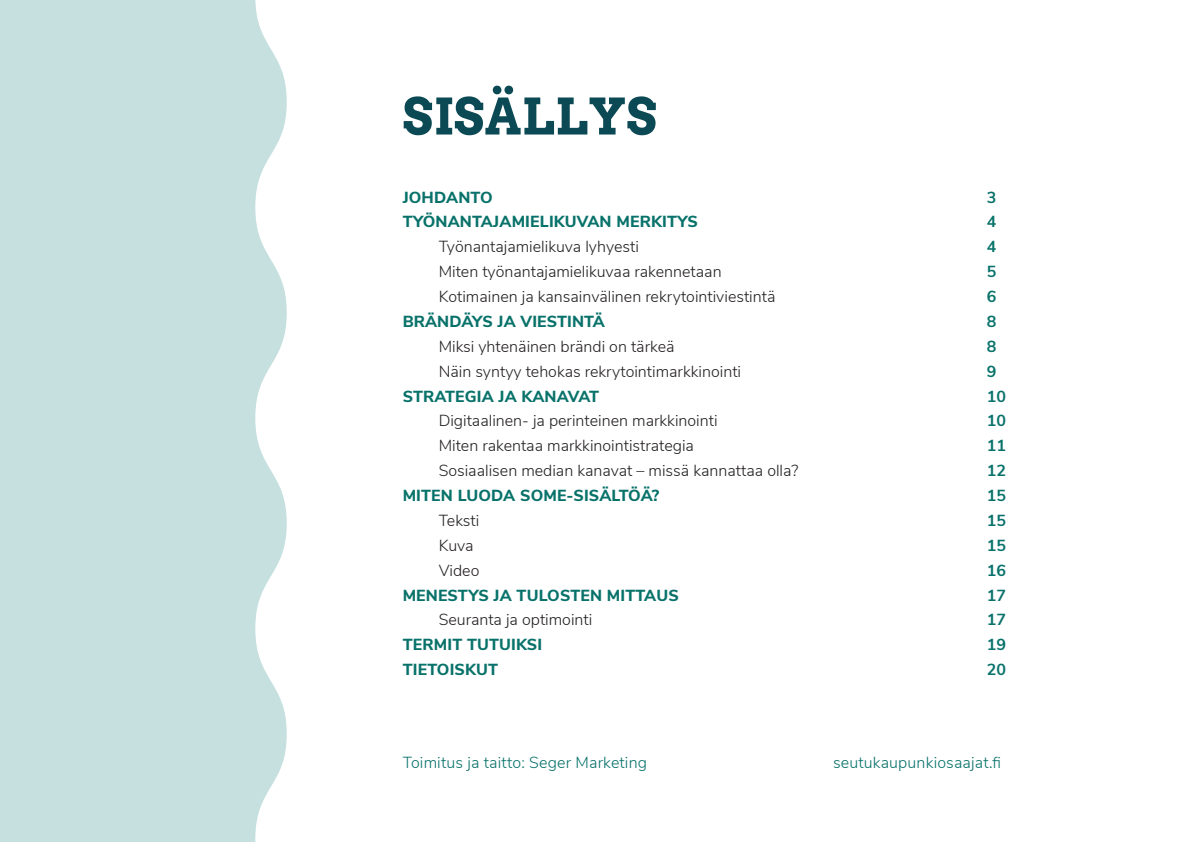
<style>
.page{position:relative;width:1191px;height:842px;background:#fff}
.page>*{position:absolute;margin:0;border:0;box-sizing:border-box;transform-origin:0 0}
.t1{font:700 50px "Arvo";letter-spacing:.01em;color:#0b4954}
.t2{font:300 16px "Nunito Sans";color:#231f20}
.t3{font:800 16px "Nunito Sans";letter-spacing:.01em;color:#08726a}
.Body{font:300 16px "Nunito Sans";letter-spacing:.01em;color:#08726a}
.t4{font:700 16px "Nunito Sans";letter-spacing:.01em;color:#08726a}
</style>
<div class="page">
<div style="left:0;top:0;width:287px;height:842px;background:#c5e0df"></div>
<p class="t1" style="left:403px;top:85px;width:256px">SISÄLLYS</p>
<p class="t3" style="left:403px;top:185px;width:91px">JOHDANTO</p>
<p class="t3" style="left:403px;top:210px;width:297px">TYÖNANTAJAMIELIKUVAN MERKITYS</p>
<p class="t2" style="left:439px;top:235px;width:202px">Työnantajamielikuva lyhyesti</p>
<p class="t2" style="left:439px;top:260px;width:284px">Miten työnantajamielikuvaa rakennetaan</p>
<p class="t2" style="left:439px;top:285px;width:338px">Kotimainen ja kansainvälinen rekrytointiviestintä</p>
<p class="t3" style="left:403px;top:310px;width:204px">BRÄNDÄYS JA VIESTINTÄ</p>
<p class="t2" style="left:439px;top:335px;width:237px">Miksi yhtenäinen brändi on tärkeä</p>
<p class="t2" style="left:439px;top:359px;width:304px">Näin syntyy tehokas rekrytointimarkkinointi</p>
<p class="t3" style="left:403px;top:384px;width:198px">STRATEGIA JA KANAVAT</p>
<p class="t2" style="left:439px;top:409px;width:280px">Digitaalinen- ja perinteinen markkinointi</p>
<p class="t2" style="left:439px;top:434px;width:257px">Miten rakentaa markkinointistrategia</p>
<p class="t2" style="left:439px;top:459px;width:361px">Sosiaalisen median kanavat – missä kannattaa olla?</p>
<p class="t3" style="left:403px;top:484px;width:258px">MITEN LUODA SOME-SISÄLTÖÄ?</p>
<p class="t2" style="left:439px;top:509px;width:42px">Teksti</p>
<p class="t2" style="left:439px;top:534px;width:36px">Kuva</p>
<p class="t2" style="left:439px;top:558px;width:42px">Video</p>
<p class="t3" style="left:403px;top:583px;width:278px">MENESTYS JA TULOSTEN MITTAUS</p>
<p class="t2" style="left:439px;top:608px;width:155px">Seuranta ja optimointi</p>
<p class="t3" style="left:403px;top:633px;width:141px">TERMIT TUTUIKSI</p>
<p class="t3" style="left:403px;top:658px;width:97px">TIETOISKUT</p>
<p class="t4" style="left:986px;top:185px;width:11px">3</p>
<p class="t4" style="left:986px;top:210px;width:11px">4</p>
<p class="t4" style="left:986px;top:235px;width:11px">4</p>
<p class="t4" style="left:986px;top:260px;width:11px">5</p>
<p class="t4" style="left:986px;top:285px;width:11px">6</p>
<p class="t4" style="left:986px;top:310px;width:11px">8</p>
<p class="t4" style="left:986px;top:335px;width:11px">8</p>
<p class="t4" style="left:986px;top:359px;width:11px">9</p>
<p class="t4" style="left:986px;top:384px;width:21px">10</p>
<p class="t4" style="left:986px;top:409px;width:21px">10</p>
<p class="t4" style="left:986px;top:434px;width:21px">11</p>
<p class="t4" style="left:986px;top:459px;width:21px">12</p>
<p class="t4" style="left:986px;top:484px;width:21px">15</p>
<p class="t4" style="left:986px;top:509px;width:21px">15</p>
<p class="t4" style="left:986px;top:533px;width:21px">15</p>
<p class="t4" style="left:986px;top:558px;width:21px">16</p>
<p class="t4" style="left:986px;top:583px;width:21px">17</p>
<p class="t4" style="left:986px;top:608px;width:21px">17</p>
<p class="t4" style="left:986px;top:633px;width:21px">19</p>
<p class="t4" style="left:986px;top:658px;width:21px">20</p>
<p class="Body" style="left:403px;top:751px;width:246px">Toimitus ja taitto: Seger Marketing</p>
<p class="Body" style="left:833px;top:751px;width:169px">seutukaupunkiosaajat.fi</p>
</div>
